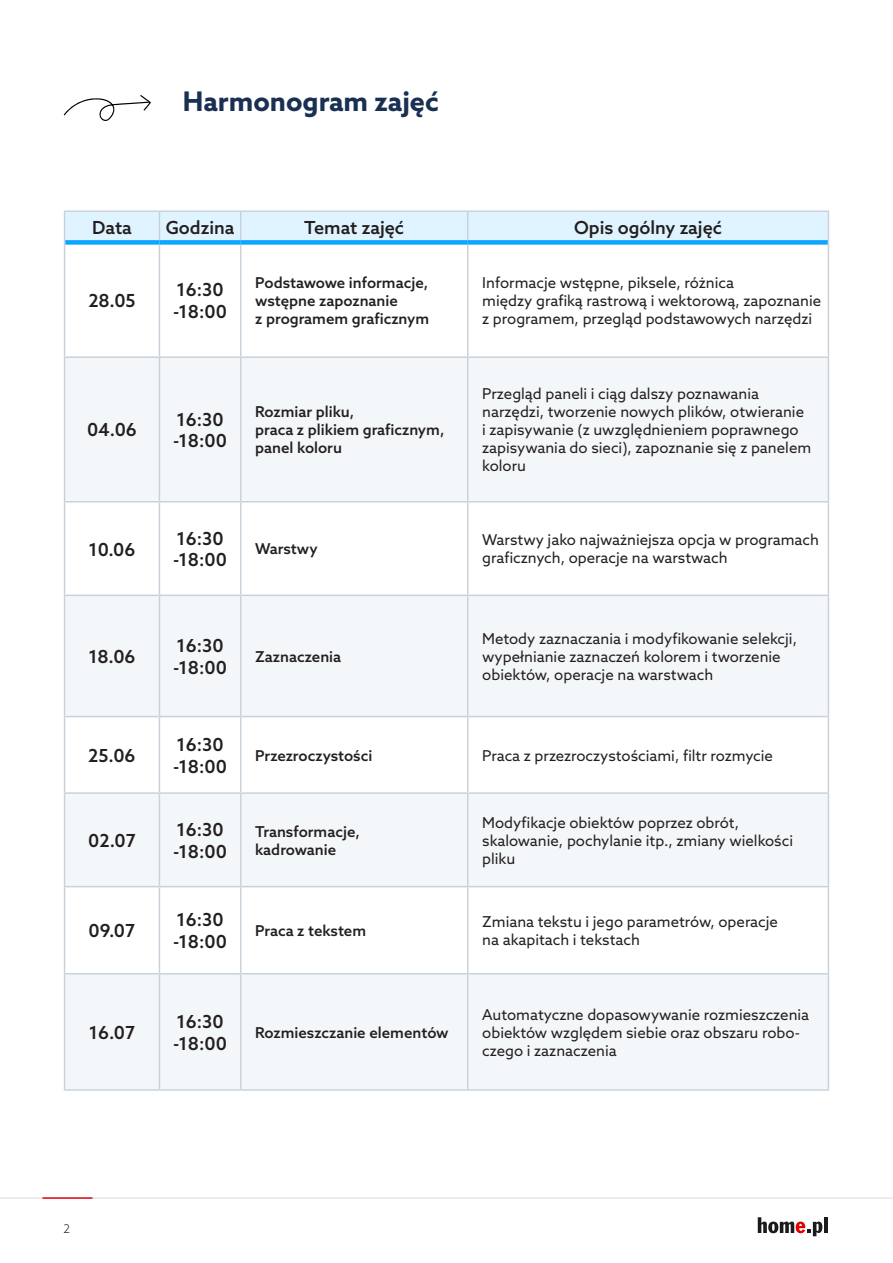
<style>
.page{position:relative;width:893px;height:1263px;background:#fff}
.page>*{position:absolute;margin:0;border:0;box-sizing:border-box;transform-origin:0 0}
.t1{font:700 27px "Azo Sans";color:#193052}
.t2{font:500 18px/21.6px "Azo Sans";color:#231f20}
.t3{font:15px/18px "Azo Sans";color:#231f20}
.t4{font:500 15px/18px "Azo Sans";color:#231f20}
.t5{font:300 12px "Azo Sans";color:#231f20}
</style>
<div class="page">
<hr style="left:0;top:1198px;width:893px;height:1px;background:#d9d9d9">
<hr style="left:42px;top:1197px;width:50px;height:2px;background:#e30512">
<hr style="left:824px;top:1217px;width:3px;height:16px;background:#1b1b1b">
<svg style="left:758px;top:1217px;width:64px;height:19px"></svg>
<svg style="left:65px;top:358px;width:763px;height:731px;fill:#f4f7fa"></svg>
<hr style="left:64px;top:210px;width:95px;height:2px;background:#c9d2db">
<hr style="left:64px;top:212px;width:1px;height:30px;background:#c9d2db">
<hr style="left:159px;top:210px;width:82px;height:2px;background:#c9d2db">
<hr style="left:241px;top:210px;width:227px;height:2px;background:#c9d2db">
<hr style="left:468px;top:210px;width:361px;height:2px;background:#c9d2db">
<div style="left:65px;top:212px;width:763px;height:28px;background:#e0f4ff"></div>
<hr style="left:828px;top:212px;width:1px;height:30px;background:#c9d2db">
<hr style="left:64px;top:242px;width:1px;height:114px;background:#c9d2db">
<hr style="left:159px;top:245px;width:1px;height:111px;background:#c9d2db">
<hr style="left:240px;top:245px;width:1px;height:111px;background:#c9d2db">
<hr style="left:467px;top:245px;width:1px;height:111px;background:#c9d2db">
<hr style="left:828px;top:242px;width:1px;height:114px;background:#c9d2db">
<hr style="left:64px;top:356px;width:95px;height:2px;background:#c9d2db">
<hr style="left:64px;top:358px;width:1px;height:143px;background:#c9d2db">
<hr style="left:159px;top:356px;width:82px;height:2px;background:#c9d2db">
<hr style="left:159px;top:358px;width:1px;height:143px;background:#c9d2db">
<hr style="left:241px;top:356px;width:227px;height:2px;background:#c9d2db">
<hr style="left:240px;top:358px;width:1px;height:143px;background:#c9d2db">
<hr style="left:468px;top:356px;width:361px;height:2px;background:#c9d2db">
<hr style="left:467px;top:358px;width:1px;height:143px;background:#c9d2db">
<hr style="left:828px;top:358px;width:1px;height:143px;background:#c9d2db">
<hr style="left:64px;top:501px;width:95px;height:1px;background:#c9d2db">
<hr style="left:64px;top:502px;width:1px;height:93px;background:#c9d2db">
<hr style="left:159px;top:501px;width:82px;height:1px;background:#c9d2db">
<hr style="left:159px;top:502px;width:1px;height:93px;background:#c9d2db">
<hr style="left:241px;top:501px;width:227px;height:1px;background:#c9d2db">
<hr style="left:240px;top:502px;width:1px;height:93px;background:#c9d2db">
<hr style="left:468px;top:501px;width:361px;height:1px;background:#c9d2db">
<hr style="left:467px;top:502px;width:1px;height:93px;background:#c9d2db">
<hr style="left:828px;top:502px;width:1px;height:93px;background:#c9d2db">
<hr style="left:64px;top:595px;width:95px;height:1px;background:#c9d2db">
<hr style="left:64px;top:596px;width:1px;height:120px;background:#c9d2db">
<hr style="left:159px;top:595px;width:82px;height:1px;background:#c9d2db">
<hr style="left:159px;top:596px;width:1px;height:120px;background:#c9d2db">
<hr style="left:241px;top:595px;width:227px;height:1px;background:#c9d2db">
<hr style="left:240px;top:596px;width:1px;height:120px;background:#c9d2db">
<hr style="left:468px;top:595px;width:361px;height:1px;background:#c9d2db">
<hr style="left:467px;top:596px;width:1px;height:120px;background:#c9d2db">
<hr style="left:828px;top:596px;width:1px;height:120px;background:#c9d2db">
<hr style="left:64px;top:716px;width:95px;height:1px;background:#c9d2db">
<hr style="left:64px;top:717px;width:1px;height:75px;background:#c9d2db">
<hr style="left:159px;top:716px;width:82px;height:1px;background:#c9d2db">
<hr style="left:159px;top:717px;width:1px;height:75px;background:#c9d2db">
<hr style="left:241px;top:716px;width:227px;height:1px;background:#c9d2db">
<hr style="left:240px;top:717px;width:1px;height:75px;background:#c9d2db">
<hr style="left:468px;top:716px;width:361px;height:1px;background:#c9d2db">
<hr style="left:467px;top:717px;width:1px;height:75px;background:#c9d2db">
<hr style="left:828px;top:717px;width:1px;height:75px;background:#c9d2db">
<hr style="left:64px;top:792px;width:95px;height:2px;background:#c9d2db">
<hr style="left:64px;top:794px;width:1px;height:92px;background:#c9d2db">
<hr style="left:159px;top:792px;width:82px;height:2px;background:#c9d2db">
<hr style="left:159px;top:794px;width:1px;height:92px;background:#c9d2db">
<hr style="left:241px;top:792px;width:227px;height:2px;background:#c9d2db">
<hr style="left:240px;top:794px;width:1px;height:92px;background:#c9d2db">
<hr style="left:468px;top:792px;width:361px;height:2px;background:#c9d2db">
<hr style="left:467px;top:794px;width:1px;height:92px;background:#c9d2db">
<hr style="left:828px;top:794px;width:1px;height:92px;background:#c9d2db">
<hr style="left:64px;top:886px;width:95px;height:1px;background:#c9d2db">
<hr style="left:64px;top:887px;width:1px;height:86px;background:#c9d2db">
<hr style="left:159px;top:886px;width:82px;height:1px;background:#c9d2db">
<hr style="left:159px;top:887px;width:1px;height:86px;background:#c9d2db">
<hr style="left:241px;top:886px;width:227px;height:1px;background:#c9d2db">
<hr style="left:240px;top:887px;width:1px;height:86px;background:#c9d2db">
<hr style="left:468px;top:886px;width:361px;height:1px;background:#c9d2db">
<hr style="left:467px;top:887px;width:1px;height:86px;background:#c9d2db">
<hr style="left:828px;top:887px;width:1px;height:86px;background:#c9d2db">
<hr style="left:64px;top:973px;width:95px;height:1px;background:#c9d2db">
<hr style="left:64px;top:974px;width:1px;height:115px;background:#c9d2db">
<hr style="left:159px;top:973px;width:82px;height:1px;background:#c9d2db">
<hr style="left:159px;top:974px;width:1px;height:115px;background:#c9d2db">
<hr style="left:241px;top:973px;width:227px;height:1px;background:#c9d2db">
<hr style="left:240px;top:974px;width:1px;height:115px;background:#c9d2db">
<hr style="left:468px;top:973px;width:361px;height:1px;background:#c9d2db">
<hr style="left:467px;top:974px;width:1px;height:115px;background:#c9d2db">
<hr style="left:828px;top:974px;width:1px;height:115px;background:#c9d2db">
<hr style="left:64px;top:1089px;width:95px;height:2px;background:#c9d2db">
<hr style="left:159px;top:1089px;width:82px;height:2px;background:#c9d2db">
<hr style="left:241px;top:1089px;width:227px;height:2px;background:#c9d2db">
<hr style="left:468px;top:1089px;width:361px;height:2px;background:#c9d2db">
<div style="left:65px;top:240px;width:94px;height:5px;background:#0ca6ff"></div>
<div style="left:159px;top:240px;width:82px;height:5px;background:#0ca6ff"></div>
<div style="left:241px;top:240px;width:227px;height:5px;background:#0ca6ff"></div>
<div style="left:468px;top:240px;width:360px;height:5px;background:#0ca6ff"></div>
<svg style="left:63px;top:95px;width:88px;height:26px"></svg>
<h1 class="t1" style="left:183px;top:84px;width:258px">Harmonogram zajęć</h1>
<p class="t2" style="left:92px;top:216px;width:41px">Data</p>
<p class="t2" style="left:166px;top:216px;width:70px">Godzina</p>
<p class="t2" style="left:304px;top:216px;width:101px">Temat zajęć</p>
<p class="t2" style="left:574px;top:216px;width:149px">Opis ogólny zajęć</p>
<p class="t2" style="left:88px;top:289px;width:49px">28.05</p>
<p class="t2" style="left:173px;top:278px;width:55px">16:30 -18:00</p>
<p class="t4" style="left:255px;top:273px;width:175px">Podstawowe informacje, wstępne zapoznanie<br>z programem graficznym</p>
<p class="t3" style="left:482px;top:273px;width:341px">Informacje wstępne, piksele, różnica<br>między grafiką rastrową i wektorową, zapoznanie z programem, przegląd podstawowych narzędzi</p>
<p class="t2" style="left:87px;top:419px;width:51px">04.06</p>
<p class="t2" style="left:173px;top:408px;width:55px">16:30 -18:00</p>
<p class="t4" style="left:255px;top:403px;width:191px">Rozmiar pliku,<br>praca z plikiem graficznym, panel koloru</p>
<p class="t3" style="left:482px;top:385px;width:331px">Przegląd paneli i ciąg dalszy poznawania narzędzi, tworzenie nowych plików, otwieranie i zapisywanie (z uwzględnieniem poprawnego zapisywania do sieci), zapoznanie się z panelem koloru</p>
<p class="t2" style="left:89px;top:538px;width:48px">10.06</p>
<p class="t2" style="left:173px;top:527px;width:55px">16:30 -18:00</p>
<p class="t4" style="left:255px;top:540px;width:64px">Warstwy</p>
<p class="t3" style="left:482px;top:531px;width:338px">Warstwy jako najważniejsza opcja w programach graficznych, operacje na warstwach</p>
<p class="t2" style="left:88px;top:645px;width:49px">18.06</p>
<p class="t2" style="left:173px;top:635px;width:55px">16:30 -18:00</p>
<p class="t4" style="left:255px;top:647px;width:88px">Zaznaczenia</p>
<p class="t3" style="left:482px;top:629px;width:316px">Metody zaznaczania i modyfikowanie selekcji, wypełnianie zaznaczeń kolorem i tworzenie obiektów, operacje na warstwach</p>
<p class="t2" style="left:88px;top:744px;width:49px">25.06</p>
<p class="t2" style="left:173px;top:733px;width:55px">16:30 -18:00</p>
<p class="t4" style="left:255px;top:746px;width:119px">Przezroczystości</p>
<p class="t3" style="left:482px;top:746px;width:292px">Praca z przezroczystościami, filtr rozmycie</p>
<p class="t2" style="left:88px;top:829px;width:49px">02.07</p>
<p class="t2" style="left:173px;top:818px;width:55px">16:30 -18:00</p>
<p class="t4" style="left:255px;top:822px;width:106px">Transformacje, kadrowanie</p>
<p class="t3" style="left:482px;top:813px;width:312px">Modyfikacje obiektów poprzez obrót, skalowanie, pochylanie itp., zmiany wielkości pliku</p>
<p class="t2" style="left:89px;top:920px;width:48px">09.07</p>
<p class="t2" style="left:173px;top:909px;width:55px">16:30 -18:00</p>
<p class="t4" style="left:255px;top:921px;width:112px">Praca z tekstem</p>
<p class="t3" style="left:482px;top:912px;width:297px">Zmiana tekstu i jego parametrów, operacje na akapitach i tekstach</p>
<p class="t2" style="left:89px;top:1021px;width:48px">16.07</p>
<p class="t2" style="left:173px;top:1010px;width:55px">16:30 -18:00</p>
<p class="t4" style="left:255px;top:1023px;width:195px">Rozmieszczanie elementów</p>
<p class="t3" style="left:482px;top:1005px;width:328px">Automatyczne dopasowywanie rozmieszczenia obiektów względem siebie oraz obszaru robo&shy;czego i zaznaczenia</p>
<p class="t5" style="left:64px;top:1221px;width:8px">2</p>
</div>
